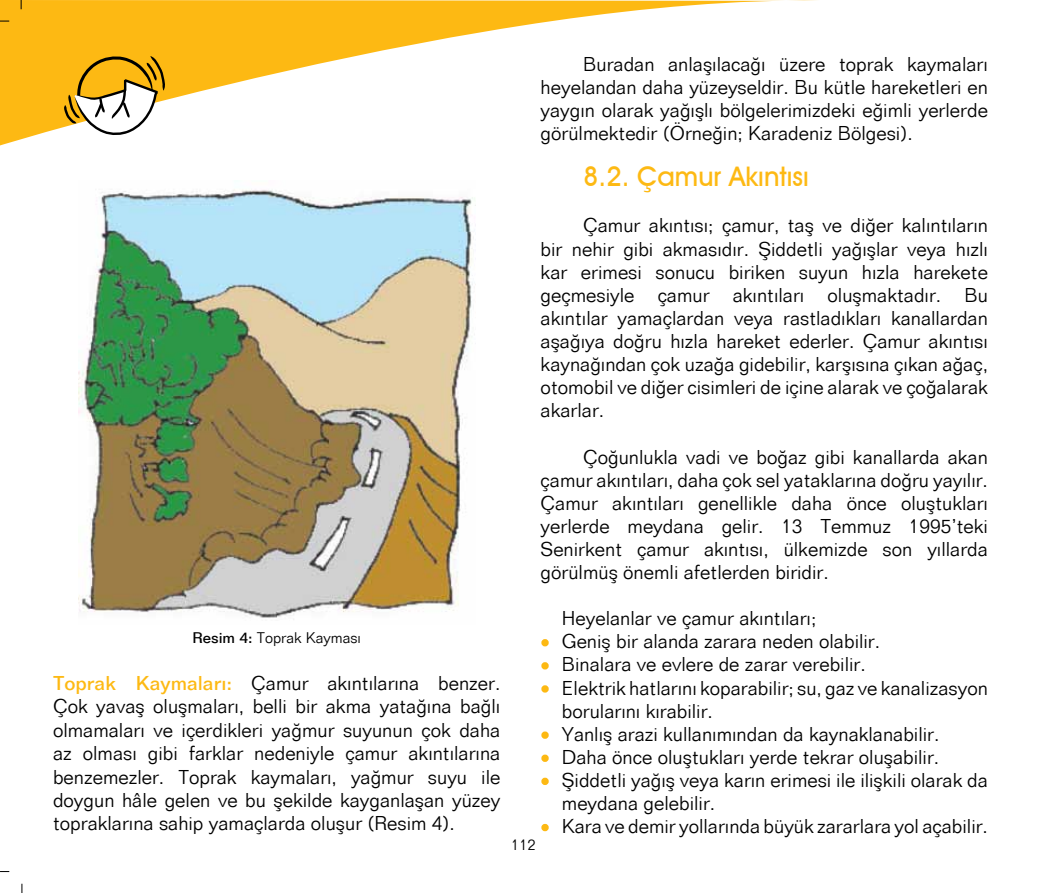
<style>
.page{position:relative;width:1042px;height:893px;background:#fff}
.page>*{position:absolute;margin:0;border:0;box-sizing:border-box;transform-origin:0 0}
.t1{font:500 27px "Avant Garde IT Cby BT";color:#fdb913}
.t2{font:300 19.5px/23.1px "Folio BT";color:#000;text-align:justify}
.t3{font:300 15px "Folio BT";color:#000}
.s1{font-weight:500}
.s2{font-weight:500;color:#fdb913}
.s3{font-size:15px;color:#fdb913}
</style>
<div class="page">
<svg style="left:0;top:0;width:816px;height:145px"></svg>
<svg style="left:64px;top:55px;width:101px;height:90px"></svg>
<svg style="left:541px;top:639px;width:8px;height:8px"></svg>
<svg style="left:541px;top:662px;width:8px;height:8px"></svg>
<svg style="left:541px;top:685px;width:8px;height:8px"></svg>
<svg style="left:541px;top:731px;width:8px;height:8px"></svg>
<svg style="left:541px;top:754px;width:8px;height:8px"></svg>
<svg style="left:541px;top:777px;width:8px;height:8px"></svg>
<svg style="left:541px;top:823px;width:8px;height:9px"></svg>
<img style="left:78px;top:189px;width:397px;height:431px">
<p class="t3" style="left:192px;top:629px;width:170px"><span class="s1">Resim 4:</span> Toprak Kayması</p>
<p class="t2" style="left:53px;top:671px;width:449px"><span class="s2">Toprak Kaymaları:</span> Çamur akıntılarına benzer.<br>Çok yavaş oluşmaları, belli bir akma yatağına bağlı olmamaları ve içerdikleri yağmur suyunun çok daha az olması gibi farklar nedeniyle çamur akıntılarına benzemezler. Toprak kaymaları, yağmur suyu ile doygun hâle gelen ve bu şekilde kayganlaşan yüzey topraklarına sahip yamaçlarda oluşur (Resim 4).</p>
<p class="t2" style="left:540px;top:52px;width:449px;text-indent:43px">Buradan anlaşılacağı üzere toprak kaymaları heyelandan daha yüzeyseldir. Bu kütle hareketleri en yaygın olarak yağışlı bölgelerimizdeki eğimli yerlerde görülmektedir (Örneğin; Karadeniz Bölgesi).</p>
<h1 class="t1" style="left:583px;top:160px;width:227px">8.2. Çamur Akıntısı</h1>
<p class="t2" style="left:540px;top:214px;width:449px;text-indent:43px">Çamur akıntısı; çamur, taş ve diğer kalıntıların bir nehir gibi akmasıdır. Şiddetli yağışlar veya hızlı kar erimesi sonucu biriken suyun hızla harekete geçmesiyle çamur akıntıları oluşmaktadır. Bu akıntılar yamaçlardan veya rastladıkları kanallardan aşağıya doğru hızla hareket ederler. Çamur akıntısı kaynağından çok uzağa gidebilir, karşısına çıkan ağaç, otomobil ve diğer cisimleri de içine alarak ve çoğalarak akarlar.</p>
<p class="t2" style="left:540px;top:445px;width:449px;text-indent:43px">Çoğunlukla vadi ve boğaz gibi kanallarda akan çamur akıntıları, daha çok sel yataklarına doğru yayılır.<br>Çamur akıntıları genellikle daha önce oluştukları yerlerde meydana gelir. 13 Temmuz 1995’teki Senirkent çamur akıntısı, ülkemizde son yıllarda görülmüş önemli afetlerden biridir.</p>
<p class="t2" style="left:562px;top:607px;width:256px">Heyelanlar ve çamur akıntıları;</p>
<p class="t2" style="left:540px;top:630px;width:341px"><span class="s3">•</span> Geniş bir alanda zarara neden olabilir.</p>
<p class="t2" style="left:540px;top:653px;width:327px"><span class="s3">•</span> Binalara ve evlere de zarar verebilir.</p>
<p class="t2" style="left:562px;top:676px;width:427px;text-indent:-21px"><span class="s3">•</span> Elektrik hatlarını koparabilir; su, gaz ve kanalizasyon borularını kırabilir.</p>
<p class="t2" style="left:540px;top:722px;width:400px"><span class="s3">•</span> Yanlış arazi kullanımından da kaynaklanabilir.</p>
<p class="t2" style="left:540px;top:745px;width:400px"><span class="s3">•</span> Daha önce oluştukları yerde tekrar oluşabilir.</p>
<p class="t2" style="left:562px;top:768px;width:427px;text-indent:-21px"><span class="s3">•</span> Şiddetli yağış veya karın erimesi ile ilişkili olarak da meydana gelebilir.</p>
<p class="t2" style="left:540px;top:814px;width:449px"><span class="s3">•</span> Kara ve demir yollarında büyük zararlara yol açabilir.</p>
<p class="t3" style="left:511px;top:836px;width:26px">112</p>
</div>
